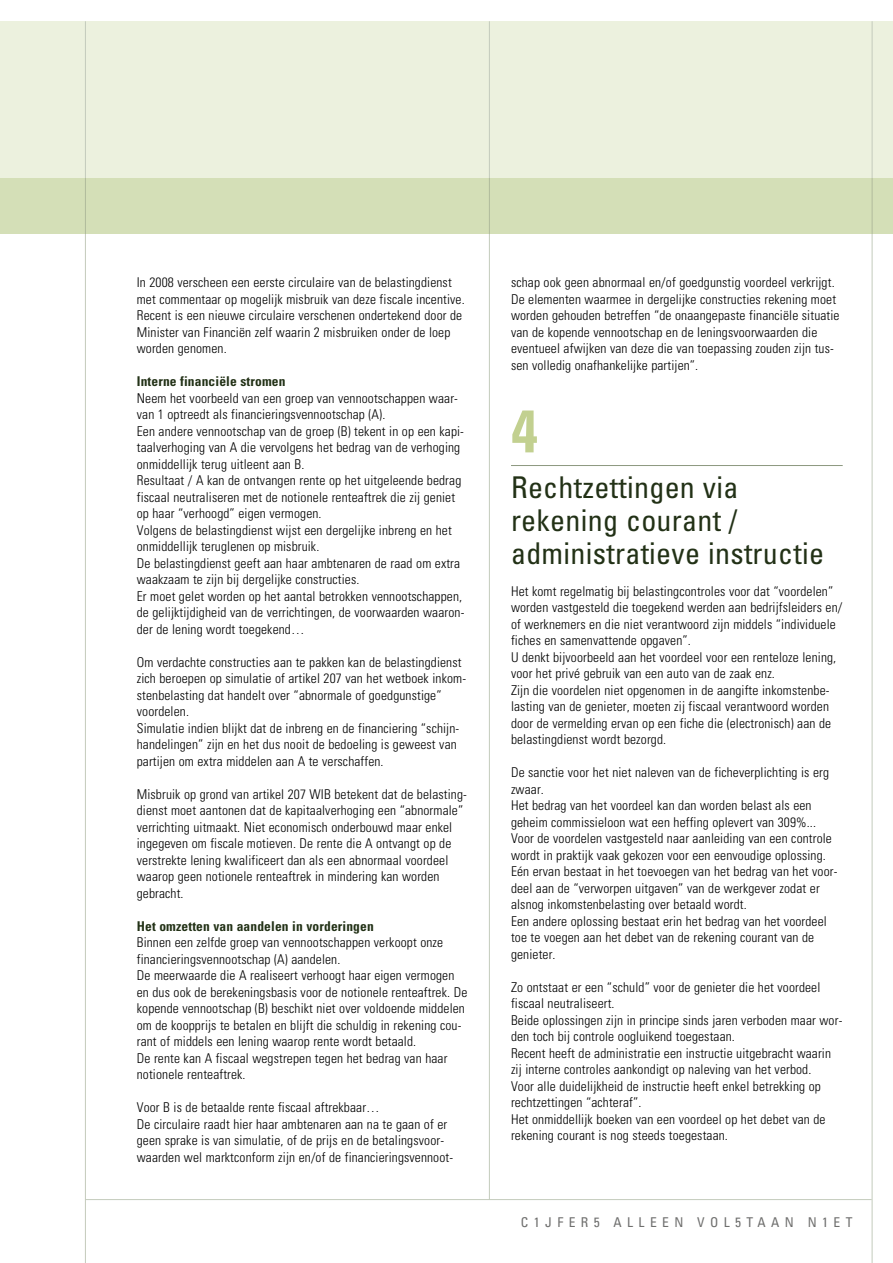
<style>
.page{position:relative;width:893px;height:1263px;background:#fff}
.page>*{position:absolute;margin:0;border:0;box-sizing:border-box;transform-origin:0 0}
.t1{font:700 condensed 60px "Univers";color:#c2d090}
.t2{font:condensed 30px/33px "Univers";letter-spacing:.01em;color:#223116}
.t3{font:300 condensed 13.5px/16.5px "Univers";letter-spacing:.01em;color:#000}
.t4{font:700 condensed 13.5px "Univers";letter-spacing:.01em;color:#223116}
.t5{font:condensed 13.5px "Univers";letter-spacing:.4em;color:#6f6f6e}
</style>
<div class="page">
<div style="left:0;top:21px;width:893px;height:213px;background:#ecf1de"></div>
<hr style="left:489px;top:21px;width:1px;height:1179px;background:#c4cbbc">
<hr style="left:85px;top:1199px;width:787px;height:1px;background:#c4cbbc">
<hr style="left:85px;top:21px;width:1px;height:1242px;background:#c4cbbc">
<hr style="left:872px;top:21px;width:1px;height:1242px;background:#c4cbbc">
<div style="left:0;top:179px;width:893px;height:55px;background:#d4dfb7"></div>
<hr style="left:511px;top:465px;width:332px;height:1px;background:#8d9880">
<p class="t3" style="left:137px;top:274px;width:329px">In 2008 verscheen een eerste circulaire van de belastingdienst met commentaar op mogelijk misbruik van deze fiscale incentive.<br>Recent is een nieuwe circulaire verschenen ondertekend door de Minister van Financiën zelf waarin 2 misbruiken onder de loep worden genomen.</p>
<p class="t4" style="left:137px;top:373px;width:150px">Interne financiële stromen</p>
<p class="t3" style="left:137px;top:390px;width:329px">Neem het voorbeeld van een groep van vennootschappen waar&shy;van 1 optreedt als financieringsvennootschap (A).<br>Een andere vennootschap van de groep (B) tekent in op een kapi&shy;taalverhoging van A die vervolgens het bedrag van de verhoging onmiddellijk terug uitleent aan B.<br>Resultaat / A kan de ontvangen rente op het uitgeleende bedrag fiscaal neutraliseren met de notionele renteaftrek die zij geniet op haar “verhoogd” eigen vermogen.<br>Volgens de belastingdienst wijst een dergelijke inbreng en het onmiddellijk teruglenen op misbruik.<br>De belastingdienst geeft aan haar ambtenaren de raad om extra waakzaam te zijn bij dergelijke constructies.<br>Er moet gelet worden op het aantal betrokken vennootschappen, de gelijktijdigheid van de verrichtingen, de voorwaarden waaron&shy;der de lening wordt toegekend…</p>
<p class="t3" style="left:137px;top:654px;width:331px">Om verdachte constructies aan te pakken kan de belastingdienst zich beroepen op simulatie of artikel 207 van het wetboek inkom&shy;stenbelasting dat handelt over “abnormale of goedgunstige” voordelen.<br>Simulatie indien blijkt dat de inbreng en de financiering “schijn&shy;handelingen” zijn en het dus nooit de bedoeling is geweest van partijen om extra middelen aan A te verschaffen.</p>
<p class="t3" style="left:137px;top:785px;width:332px">Misbruik op grond van artikel 207 WIB betekent dat de belasting&shy;dienst moet aantonen dat de kapitaalverhoging een “abnormale” verrichting uitmaakt. Niet economisch onderbouwd maar enkel ingegeven om fiscale motieven. De rente die A ontvangt op de verstrekte lening kwalificeert dan als een abnormaal voordeel waarop geen notionele renteaftrek in mindering kan worden gebracht.</p>
<p class="t4" style="left:137px;top:917px;width:238px">Het omzetten van aandelen in vorderingen</p>
<p class="t3" style="left:137px;top:934px;width:332px">Binnen een zelfde groep van vennootschappen verkoopt onze financieringsvennootschap (A) aandelen.<br>De meerwaarde die A realiseert verhoogt haar eigen vermogen en dus ook de berekeningsbasis voor de notionele renteaftrek. De kopende vennootschap (B) beschikt niet over voldoende middelen om de koopprijs te betalen en blijft die schuldig in rekening cou&shy;rant of middels een lening waarop rente wordt betaald.<br>De rente kan A fiscaal wegstrepen tegen het bedrag van haar notionele renteaftrek.</p>
<p class="t3" style="left:137px;top:1099px;width:318px">Voor B is de betaalde rente fiscaal aftrekbaar…<br>De circulaire raadt hier haar ambtenaren aan na te gaan of er geen sprake is van simulatie, of de prijs en de betalingsvoor&shy;waarden wel marktconform zijn en/of de financieringsvennoot-</p>
<p class="t3" style="left:511px;top:274px;width:330px">schap ook geen abnormaal en/of goedgunstig voordeel verkrijgt.<br>De elementen waarmee in dergelijke constructies rekening moet worden gehouden betreffen “de onaangepaste financiële situatie van de kopende vennootschap en de leningsvoorwaarden die eventueel afwijken van deze die van toepassing zouden zijn tus&shy;sen volledig onafhankelijke partijen”.</p>
<h1 class="t1" style="left:511px;top:394px;width:28px">4</h1>
<h2 class="t2" style="left:511px;top:471px;width:315px">Rechtzettingen via rekening courant / administratieve instructie</h2>
<p class="t3" style="left:511px;top:582px;width:333px">Het komt regelmatig bij belastingcontroles voor dat “voordelen” worden vastgesteld die toegekend werden aan bedrijfsleiders en/ of werknemers en die niet verantwoord zijn middels “individuele fiches en samenvattende opgaven”.<br>U denkt bijvoorbeeld aan het voordeel voor een renteloze lening, voor het privé gebruik van een auto van de zaak enz.<br>Zijn die voordelen niet opgenomen in de aangifte inkomstenbe&shy;lasting van de genieter, moeten zij fiscaal verantwoord worden door de vermelding ervan op een fiche die (electronisch) aan de belastingdienst wordt bezorgd.</p>
<p class="t3" style="left:511px;top:764px;width:328px">De sanctie voor het niet naleven van de ficheverplichting is erg zwaar.<br>Het bedrag van het voordeel kan dan worden belast als een geheim commissieloon wat een heffing oplevert van 309%...<br>Voor de voordelen vastgesteld naar aanleiding van een controle wordt in praktijk vaak gekozen voor een eenvoudige oplossing.<br>Eén ervan bestaat in het toevoegen van het bedrag van het voor&shy;deel aan de “verworpen uitgaven” van de werkgever zodat er alsnog inkomstenbelasting over betaald wordt.<br>Een andere oplossing bestaat erin het bedrag van het voordeel toe te voegen aan het debet van de rekening courant van de genieter.</p>
<p class="t3" style="left:511px;top:978px;width:333px">Zo ontstaat er een “schuld” voor de genieter die het voordeel fiscaal neutraliseert.<br>Beide oplossingen zijn in principe sinds jaren verboden maar wor&shy;den toch bij controle oogluikend toegestaan.<br>Recent heeft de administratie een instructie uitgebracht waarin zij interne controles aankondigt op naleving van het verbod.<br>Voor alle duidelijkheid de instructie heeft enkel betrekking op rechtzettingen “achteraf”.<br>Het onmiddellijk boeken van een voordeel op het debet van de rekening courant is nog steeds toegestaan.</p>
<p class="t5" style="left:521px;top:1214px;width:333px">C1jfEr5 allee n vol5taan n1e t</p>
</div>
